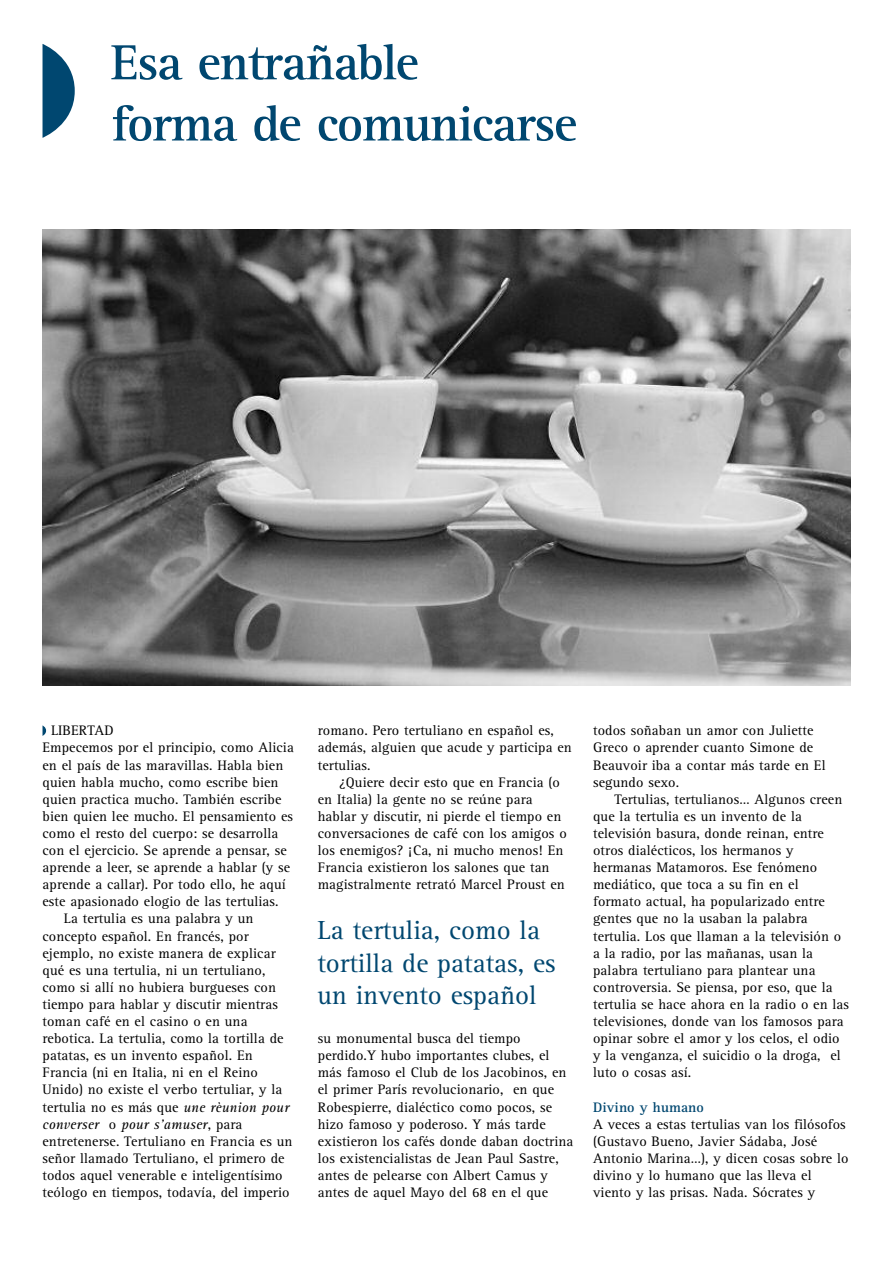
<style>
.page{position:relative;width:893px;height:1263px;background:#fff}
.page>*{position:absolute;margin:0;border:0;box-sizing:border-box;transform-origin:0 0}
.t1{font:700 51px/61.2px "Rotis Serif";letter-spacing:-.03em;color:#004770}
.t2{font:27px/32.4px "Rotis Serif";color:#004770}
.t3{font:14.25px/17.1px "Rotis Serif";letter-spacing:.01em;color:#000}
.t4{font:italic 14.25px "Rotis Serif";letter-spacing:.01em;color:#000}
.t5{font:700 14.25px "Rotis Serif";letter-spacing:.01em;color:#004770}
.s1{font-style:italic}
.s2{font-style:normal}
</style>
<div class="page">
<svg style="left:43px;top:725px;width:3px;height:11px"></svg>
<svg style="left:43px;top:44px;width:32px;height:94px"></svg>
<img style="left:43px;top:229px;width:807px;height:456px">
<h1 class="t1" style="left:111px;top:37px;width:468px">Esa entrañable<br>forma de comunicarse</h1>
<p class="t3" style="left:51px;top:723px;width:64px">LIBERTAD</p>
<p class="t3" style="left:43px;top:741px;width:253px">Empecemos por el principio, como Alicia</p>
<p class="t3" style="left:43px;top:758px;width:242px">en el país de las maravillas. Habla bien</p>
<p class="t3" style="left:43px;top:775px;width:238px">quien habla mucho, como escribe bien</p>
<p class="t3" style="left:43px;top:792px;width:240px">quien practica mucho. También escribe</p>
<p class="t3" style="left:43px;top:809px;width:252px">bien quien lee mucho. El pensamiento es</p>
<p class="t3" style="left:43px;top:826px;width:237px">como el resto del cuerpo: se desarrolla</p>
<p class="t3" style="left:43px;top:843px;width:246px">con el ejercicio. Se aprende a pensar, se</p>
<p class="t3" style="left:43px;top:860px;width:249px">aprende a leer, se aprende a hablar (y se</p>
<p class="t3" style="left:43px;top:877px;width:245px">aprende a callar). Por todo ello, he aquí</p>
<p class="t3" style="left:43px;top:894px;width:238px">este apasionado elogio de las tertulias.</p>
<p class="t3" style="left:64px;top:912px;width:191px">La tertulia es una palabra y un</p>
<p class="t3" style="left:43px;top:929px;width:208px">concepto español. En francés, por</p>
<p class="t3" style="left:43px;top:946px;width:235px">ejemplo, no existe manera de explicar</p>
<p class="t3" style="left:43px;top:963px;width:224px">qué es una tertulia, ni un tertuliano,</p>
<p class="t3" style="left:43px;top:980px;width:235px">como si allí no hubiera burgueses con</p>
<p class="t3" style="left:43px;top:997px;width:237px">tiempo para hablar y discutir mientras</p>
<p class="t3" style="left:43px;top:1014px;width:207px">toman café en el casino o en una</p>
<p class="t3" style="left:43px;top:1031px;width:243px">rebotica. La tertulia, como la tortilla de</p>
<p class="t3" style="left:43px;top:1048px;width:212px">patatas, es un invento español. En</p>
<p class="t3" style="left:43px;top:1065px;width:217px">Francia (ni en Italia, ni en el Reino</p>
<p class="t3" style="left:43px;top:1083px;width:241px">Unido) no existe el verbo tertuliar, y la</p>
<p class="t3" style="left:43px;top:1100px;width:248px">tertulia no es más que <span class="s1">une rèunion pour</span></p>
<p class="t4" style="left:43px;top:1119px;width:201px">converser <span class="s2">o</span> pour s’amuser<span class="s2">, para</span></p>
<p class="t3" style="left:43px;top:1134px;width:252px">entretenerse. Tertuliano en Francia es un</p>
<p class="t3" style="left:43px;top:1151px;width:244px">señor llamado Tertuliano, el primero de</p>
<p class="t3" style="left:43px;top:1168px;width:242px">todos aquel venerable e inteligentísimo</p>
<p class="t3" style="left:43px;top:1185px;width:248px">teólogo en tiempos, todavía, del imperio</p>
<p class="t3" style="left:318px;top:723px;width:256px">romano. Pero tertuliano en español es, además, alguien que acude y participa en tertulias.</p>
<p class="t3" style="left:318px;top:775px;width:250px;text-indent:21px">¿Quiere decir esto que en Francia (o en Italia) la gente no se reúne para hablar y discutir, ni pierde el tiempo en conversaciones de café con los amigos o los enemigos? ¡Ca, ni mucho menos! En Francia existieron los salones que tan magistralmente retrató Marcel Proust en</p>
<h2 class="t2" style="left:317px;top:917px;width:240px">La tertulia, como la tortilla de patatas, es un invento español</h2>
<p class="t3" style="left:318px;top:1031px;width:257px">su monumental busca del tiempo perdido.Y hubo importantes clubes, el más famoso el Club de los Jacobinos, en el primer París revolucionario, en que Robespierre, dialéctico como pocos, se hizo famoso y poderoso. Y más tarde existieron los cafés donde daban doctrina los existencialistas de Jean Paul Sastre, antes de pelearse con Albert Camus y antes de aquel Mayo del 68 en el que</p>
<p class="t3" style="left:593px;top:723px;width:234px">todos soñaban un amor con Juliette<br>Greco o aprender cuanto Simone de<br>Beauvoir iba a contar más tarde en El segundo sexo.</p>
<p class="t3" style="left:593px;top:792px;width:257px;text-indent:21px">Tertulias, tertulianos… Algunos creen que la tertulia es un invento de la televisión basura, donde reinan, entre otros dialécticos, los hermanos y hermanas Matamoros. Ese fenómeno mediático, que toca a su fin en el formato actual, ha popularizado entre gentes que no la usaban la palabra tertulia. Los que llaman a la televisión o a la radio, por las mañanas, usan la palabra tertuliano para plantear una controversia. Se piensa, por eso, que la tertulia se hace ahora en la radio o en las televisiones, donde van los famosos para opinar sobre el amor y los celos, el odio y la venganza, el suicidio o la droga, el luto o cosas así.</p>
<p class="t5" style="left:593px;top:1102px;width:112px">Divino y humano</p>
<p class="t3" style="left:593px;top:1117px;width:257px">A veces a estas tertulias van los filósofos (Gustavo Bueno, Javier Sádaba, José Antonio Marina…), y dicen cosas sobre lo divino y lo humano que las lleva el viento y las prisas. Nada. Sócrates y</p>
</div>
